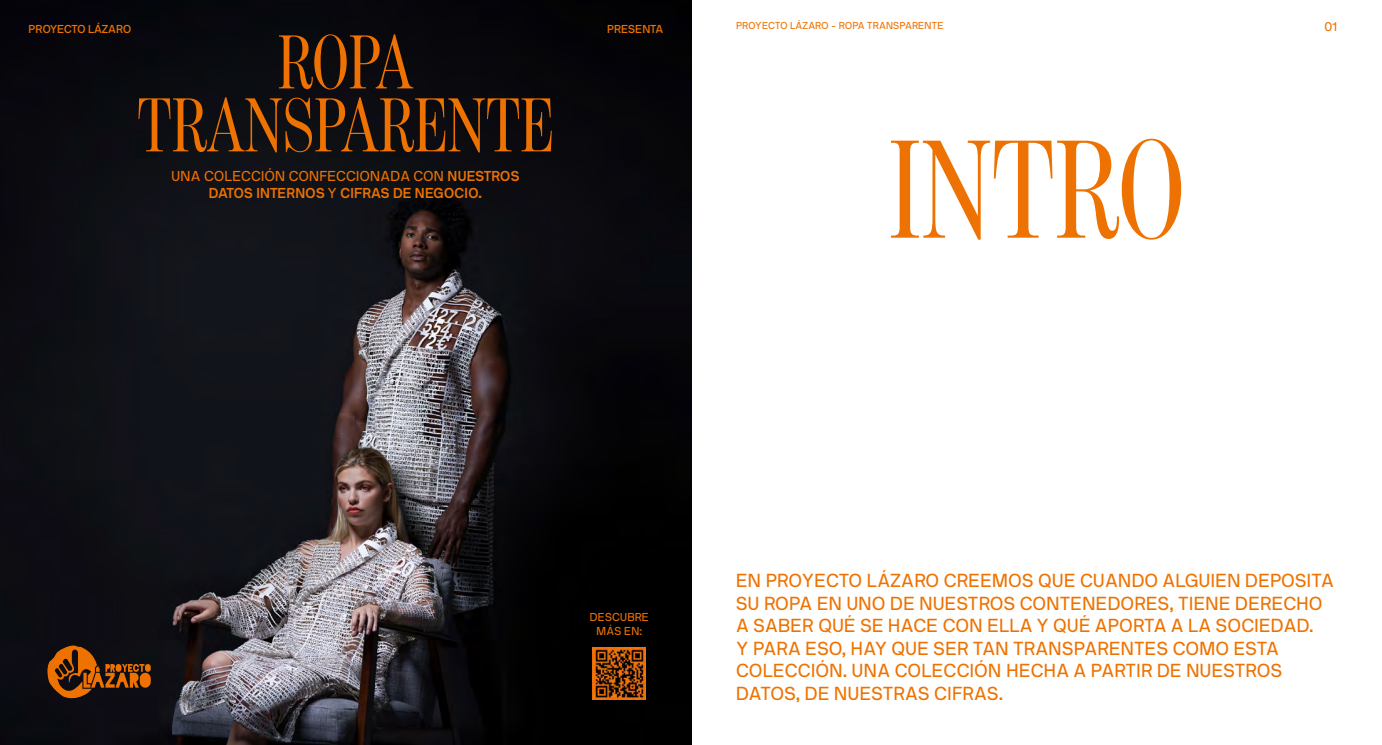
<style>
.page{position:relative;width:1382px;height:745px;background:#fff}
.page>*{position:absolute;margin:0;border:0;box-sizing:border-box;transform-origin:0 0}
.t1{font:141.62px "Benton Mod Disp Comp";color:#ee7201}
.t2{font:77.38px "Benton Mod Disp Comp";color:#ee7201}
.t3{font:18.75px/22.5px "NB International Pro";letter-spacing:.02em;color:#ee7201}
.t4{font:700 14.25px/17.1px "NB International Pro";letter-spacing:.02em;color:#ee7201;text-align:center}
.t5{font:12.5px "NB International Pro";color:#ee7201}
.t6{font:500 11.38px "NB International Pro";letter-spacing:.02em;color:#ee7201}
.t7{font:11.38px "NB International Pro";letter-spacing:.02em;color:#ee7201}
.t8{font:10px "NB International Pro";letter-spacing:.02em;color:#ee7201}
.s1{font-weight:400}
</style>
<div class="page">
<img style="left:0;top:0;width:691px;height:744px">
<svg style="left:47px;top:645px;width:104px;height:53px;background:#63330c"></svg>
<img style="left:593px;top:647px;width:53px;height:52px">
<p class="t6" style="left:29px;top:22px;width:104px">PROYECTO LÁZARO</p>
<p class="t6" style="left:607px;top:22px;width:57px">PRESENTA</p>
<p class="t2" style="left:278px;top:20px;width:137px">ROPA</p>
<p class="t2" style="left:137px;top:83px;width:418px">TRANSPARENTE</p>
<p class="t4" style="left:171px;top:167px;width:350px"><span class="s1">UNA COLECCIÓN CONFECCIONADA CON</span> NUESTROS<br>DATOS INTERNOS <span class="s1">Y</span> CIFRAS DE NEGOCIO.</p>
<p class="t8" style="left:736px;top:20px;width:209px">PROYECTO LÁZARO - ROPA TRANSPARENTE</p>
<p class="t5" style="left:1324px;top:20px;width:14px">01</p>
<p class="t1" style="left:888px;top:112px;width:298px">INTRO</p>
<p class="t7" style="left:590px;top:610px;width:61px">DESCUBRE</p>
<p class="t7" style="left:596px;top:624px;width:47px">MÁS EN:</p>
<p class="t3" style="left:736px;top:569px;width:599px">EN PROYECTO LÁZARO CREEMOS QUE CUANDO ALGUIEN DEPOSITA SU ROPA EN UNO DE NUESTROS CONTENEDORES, TIENE DERECHO A SABER QUÉ SE HACE CON ELLA Y QUÉ APORTA A LA SOCIEDAD.<br>Y PARA ESO, HAY QUE SER TAN TRANSPARENTES COMO ESTA COLECCIÓN. UNA COLECCIÓN HECHA A PARTIR DE NUESTROS DATOS, DE NUESTRAS CIFRAS.</p>
</div>
